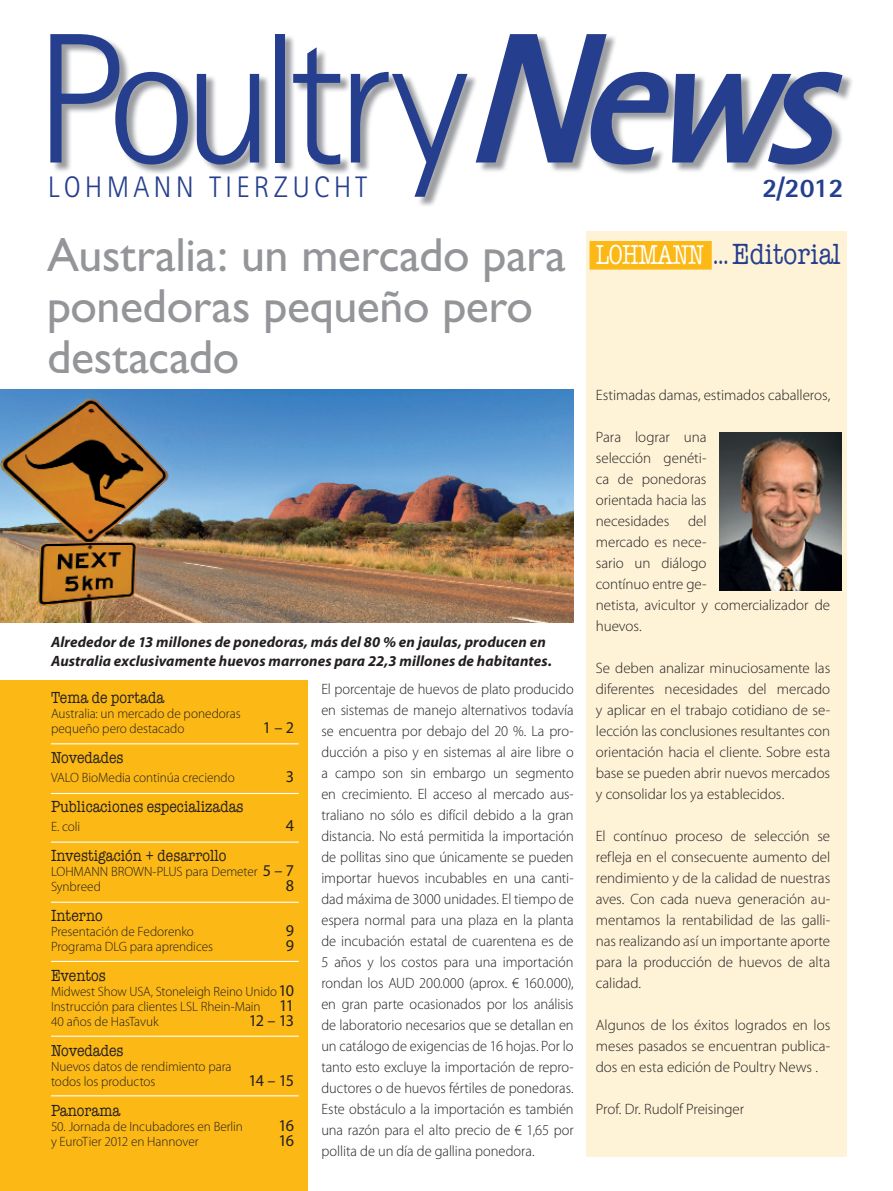
<style>
.page{position:relative;width:893px;height:1191px;background:#fff}
.page>*{position:absolute;margin:0;border:0;box-sizing:border-box;transform-origin:0 0}
.t1{font:300 186px "Rotis Sans Serif";letter-spacing:-.08em;color:#253f8e}
.t2{font:48px/51px "Gill Sans";letter-spacing:-.01em;color:#939598}
.t3{font:500 30px "American Typewriter Itc D";color:#253f8e;scale:.85 1}
.t4{font:300 29.7px "Rotis Sans Serif";letter-spacing:.14em;color:#253f8e}
.t5{font:800 26.85px "Rotis Sans Serif";color:#253f8e}
.t6{font:500 16.5px "American Typewriter Itc D";color:#231f20;scale:.85 1}
.t7{font:16.5px "Myriad Pro";letter-spacing:-.07em;color:#231f20}
.t8{font:300 15px/21px "Myriad Pro";letter-spacing:-.005em;color:#231f20;text-align:justify;scale:.96 1}
.t9{font:300 15px/21px "Myriad Pro";letter-spacing:-.005em;color:#231f20;text-align:justify}
.t10{font:italic 700 15px/19.5px "Myriad Pro";letter-spacing:.005em;color:#231f20}
.t11{font:300 13.5px/15px "Myriad Pro";letter-spacing:-.005em;color:#231f20}
.t12{font:300 13.5px/15px "Myriad Pro";letter-spacing:-.005em;color:#231f20;text-align:justify;scale:.96 1}
.s1{font-weight:800;font-style:italic}
.s2{font-weight:400;font-size:16.5px}
.s3{font-size:28.2px;color:#fff}
.s4{font-size:28.2px}
</style>
<div class="page">
<div style="left:586px;top:232px;width:260px;height:925px;background:#fef2d7"></div>
<img style="left:54px;top:36px;width:798px;height:170px">
<div style="left:0;top:680px;width:308px;height:511px;background:#fcb814"></div>
<hr style="left:51px;top:841px;width:248px;height:1px;background:#fff">
<hr style="left:51px;top:901px;width:248px;height:1px;background:#fff">
<hr style="left:51px;top:743px;width:248px;height:1px;background:#fff">
<hr style="left:51px;top:793px;width:248px;height:1px;background:#fff">
<hr style="left:51px;top:960px;width:248px;height:2px;background:#fff">
<hr style="left:51px;top:1035px;width:248px;height:1px;background:#fff">
<hr style="left:51px;top:1095px;width:248px;height:1px;background:#fff">
<img style="left:0;top:390px;width:573px;height:232px">
<div style="left:590px;top:241px;width:122px;height:28px;background:#fcb814"></div>
<img style="left:719px;top:433px;width:123px;height:157px">
<h1 class="t1" style="left:34px;top:-7px;width:859px">Poultry<span class="s1">News</span></h1>
<h3 class="t4" style="left:48px;top:170px;width:321px">LOHMANN TIERZUCHT</h3>
<h3 class="t5" style="left:762px;top:171px;width:83px">2/2012</h3>
<h2 class="t2" style="left:47px;top:230px;width:520px">Australia: un mercado para ponedoras pequeño pero destacado</h2>
<p class="t10" style="left:51px;top:632px;width:502px">Alrededor de 13 millones de ponedoras, más del 80 % en jaulas, producen en<br>Australia exclusivamente huevos marrones para 22,3 millones de habitantes.</p>
<p class="t6" style="left:51px;top:688px;width:135px">Tema de portada</p>
<p class="t11" style="left:51px;top:706px;width:191px">Australia: un mercado de ponedoras pequeño pero destacado</p>
<p class="t7" style="left:263px;top:718px;width:33px">1 – 2</p>
<p class="t6" style="left:51px;top:748px;width:87px">Novedades</p>
<p class="t11" style="left:51px;top:770px;width:185px">VALO BioMedia continúa creciendo</p>
<p class="t7" style="left:286px;top:767px;width:10px">3</p>
<p class="t6" style="left:51px;top:797px;width:228px">Publicaciones especializadas</p>
<p class="t11" style="left:51px;top:819px;width:31px">E. coli</p>
<p class="t7" style="left:286px;top:816px;width:10px">4</p>
<p class="t6" style="left:51px;top:846px;width:208px">Investigación + desarrollo</p>
<p class="t11" style="left:51px;top:864px;width:244px">LOHMANN BROWN-PLUS para Demeter <span class="s2">5 – 7<br></span>Synbreed</p>
<p class="t7" style="left:286px;top:876px;width:10px">8</p>
<p class="t6" style="left:51px;top:906px;width:63px">Interno</p>
<p class="t11" style="left:51px;top:924px;width:144px">Presentación de Fedorenko</p>
<p class="t7" style="left:286px;top:921px;width:10px">9</p>
<p class="t11" style="left:51px;top:939px;width:163px">Programa DLG para aprendices</p>
<p class="t7" style="left:286px;top:936px;width:10px">9</p>
<p class="t6" style="left:51px;top:966px;width:66px">Eventos</p>
<p class="t12" style="left:51px;top:984px;width:255px">Midwest Show USA, Stoneleigh Reino Unido<span class="s2">10<br></span>Instrucción para clientes LSL Rhein-Main <span class="s2">11<br></span>40 años de HasTavuk</p>
<p class="t7" style="left:249px;top:1011px;width:47px">12 – 13</p>
<p class="t6" style="left:51px;top:1041px;width:87px">Novedades</p>
<p class="t11" style="left:51px;top:1059px;width:182px">Nuevos datos de rendimiento para todos los productos</p>
<p class="t7" style="left:249px;top:1071px;width:47px">14 – 15</p>
<p class="t6" style="left:51px;top:1101px;width:83px">Panorama</p>
<p class="t11" style="left:51px;top:1119px;width:194px">50. Jornada de Incubadores en Berlin</p>
<p class="t7" style="left:278px;top:1116px;width:17px">16</p>
<p class="t11" style="left:51px;top:1134px;width:149px">y EuroTier 2012 en Hannover</p>
<p class="t7" style="left:278px;top:1131px;width:17px">16</p>
<p class="t8" style="left:321px;top:679px;width:264px">El porcentaje de huevos de plato producido en sistemas de manejo alternativos todavía se encuentra por debajo del 20 %. La pro&shy;ducción a piso y en sistemas al aire libre o a campo son sin embargo un segmento en crecimiento. El acceso al mercado aus&shy;traliano no sólo es difícil debido a la gran distancia. No está permitida la importación de pollitas sino que únicamente se pueden importar huevos incubables en una canti&shy;dad máxima de 3000 unidades. El tiempo de espera normal para una plaza en la planta de incubación estatal de cuarentena es de 5 años y los costos para una importación rondan los AUD 200.000 (aprox. € 160.000), en gran parte ocasionados por los análisis de laboratorio necesarios que se detallan en un catálogo de exigencias de 16 hojas. Por lo tanto esto excluye la importación de repro&shy;ductores o de huevos fértiles de ponedoras.<br>Este obstáculo a la importación es también una razón para el alto precio de € 1,65 por pollita de un día de gallina ponedora.</p>
<h3 class="t3" style="left:596px;top:238px;width:290px"><span class="s3">LOHMANN</span> <span class="s4">…</span> Editorial</h3>
<p class="t9" style="left:596px;top:385px;width:236px">Estimadas damas, estimados caballeros,</p>
<p class="t9" style="left:596px;top:427px;width:236px;text-align:left">Para lograr una<br>selección genéti-<br>ca de ponedoras<br>orientada hacia las<br>necesidades del<br>mercado es nece-<br>sario un diálogo<br>contínuo entre ge-<br>netista, avicultor y comercializador de huevos.</p>
<p class="t9" style="left:596px;top:658px;width:236px">Se deben analizar minuciosamente las diferentes necesidades del mercado y aplicar en el trabajo cotidiano de se&shy;lección las conclusiones resultantes con orientación hacia el cliente. Sobre esta base se pueden abrir nuevos mercados y consolidar los ya establecidos.</p>
<p class="t9" style="left:596px;top:826px;width:236px">El contínuo proceso de selección se refleja en el consecuente aumento del rendimiento y de la calidad de nuestras aves. Con cada nueva generación au&shy;mentamos la rentabilidad de las galli&shy;nas realizando así un importante aporte para la producción de huevos de alta calidad.</p>
<p class="t9" style="left:596px;top:1015px;width:236px">Algunos de los éxitos logrados en los meses pasados se encuentran publica&shy;dos en esta edición de Poultry News .</p>
<p class="t9" style="left:596px;top:1099px;width:150px">Prof. Dr. Rudolf Preisinger</p>
</div>
